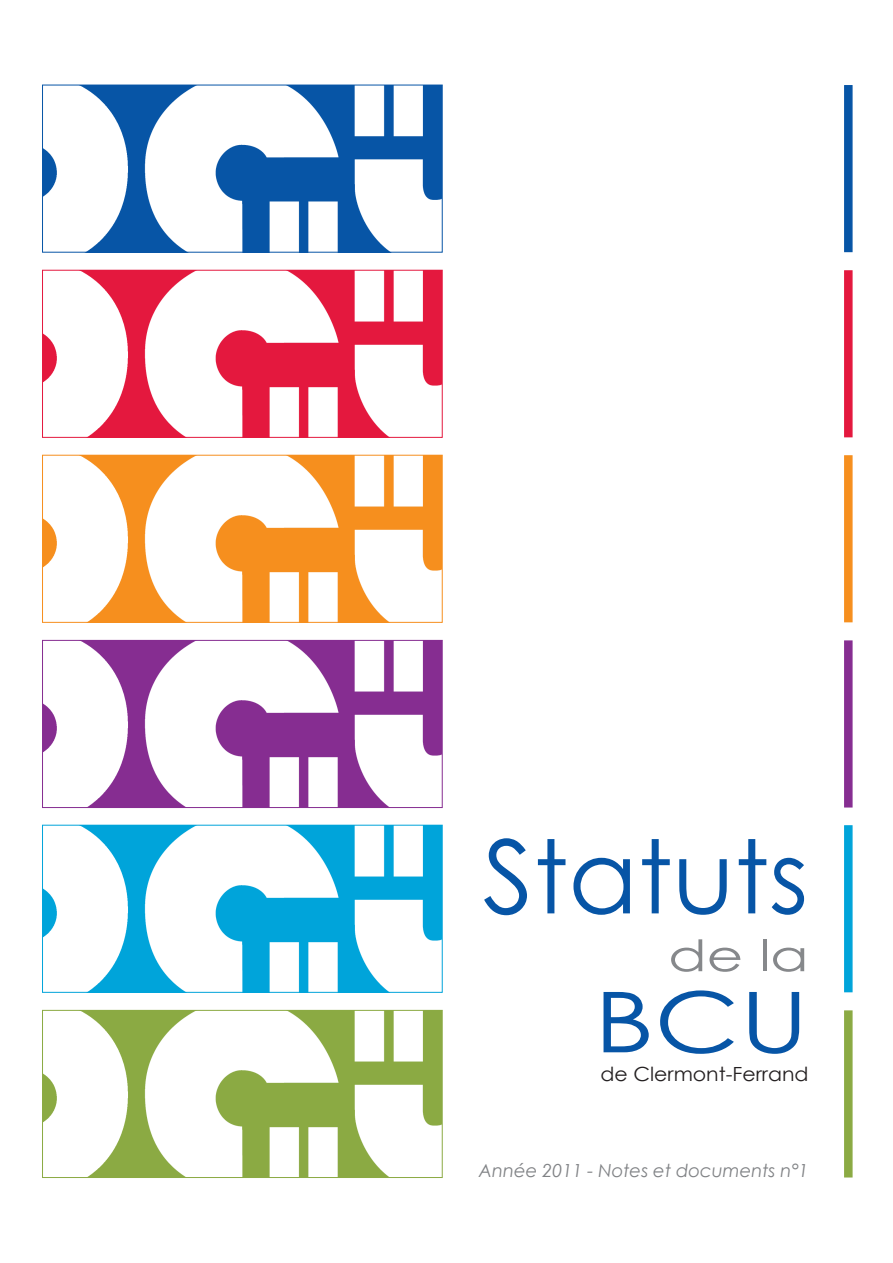
<style>
.page{position:relative;width:893px;height:1263px;background:#fff}
.page>*{position:absolute;margin:0;border:0;box-sizing:border-box;transform-origin:0 0}
.t1{font:102px "Century Gothic";color:#0755a6}
.t2{font:84px "Century Gothic";color:#0755a6;scale:1.25 1}
.t3{font:43.35px "Century Gothic";color:#86888b;scale:1.3 1}
.t4{font:19.5px "Century Gothic";color:#231f20;scale:1.05 1}
.t5{font:italic 18px "Century Gothic";color:#808285}
</style>
<div class="page">
<div style="left:844px;top:85px;width:9px;height:167px;background:#0755a6;border:2px solid #0755a6"></div>
<div style="left:844px;top:270px;width:9px;height:167px;background:#e4183e;border:2px solid #e4183e"></div>
<div style="left:844px;top:455px;width:9px;height:167px;background:#f68f1e;border:2px solid #f68f1e"></div>
<div style="left:844px;top:640px;width:9px;height:167px;background:#862d91;border:2px solid #862d91"></div>
<div style="left:844px;top:825px;width:9px;height:167px;background:#00a4da;border:2px solid #00a4da"></div>
<div style="left:844px;top:1010px;width:9px;height:167px;background:#8baa43;border:2px solid #8baa43"></div>
<img style="left:44px;top:87px;width:397px;height:164px">
<div style="left:42px;top:85px;width:401px;height:168px;border:1px solid #0755a6"></div>
<img style="left:44px;top:272px;width:397px;height:164px">
<div style="left:42px;top:270px;width:401px;height:168px;border:1px solid #e4183e"></div>
<img style="left:44px;top:457px;width:397px;height:164px">
<div style="left:42px;top:455px;width:401px;height:168px;border:1px solid #f68f1e"></div>
<img style="left:44px;top:642px;width:397px;height:164px">
<div style="left:42px;top:640px;width:401px;height:168px;border:1px solid #862d91"></div>
<img style="left:44px;top:827px;width:397px;height:164px">
<div style="left:42px;top:825px;width:401px;height:168px;border:1px solid #00a4da"></div>
<img style="left:44px;top:1012px;width:397px;height:164px">
<div style="left:42px;top:1010px;width:401px;height:168px;border:1px solid #8baa43"></div>
<p class="t1" style="left:483px;top:805px;width:327px">Statuts</p>
<p class="t3" style="left:668px;top:925px;width:110px">de la</p>
<p class="t2" style="left:594px;top:963px;width:173px">BCU</p>
<p class="t4" style="left:600px;top:1061px;width:200px">de Clermont-Ferrand</p>
<p class="t5" style="left:479px;top:1157px;width:331px">Année 2011 - Notes et documents n°1</p>
</div>
